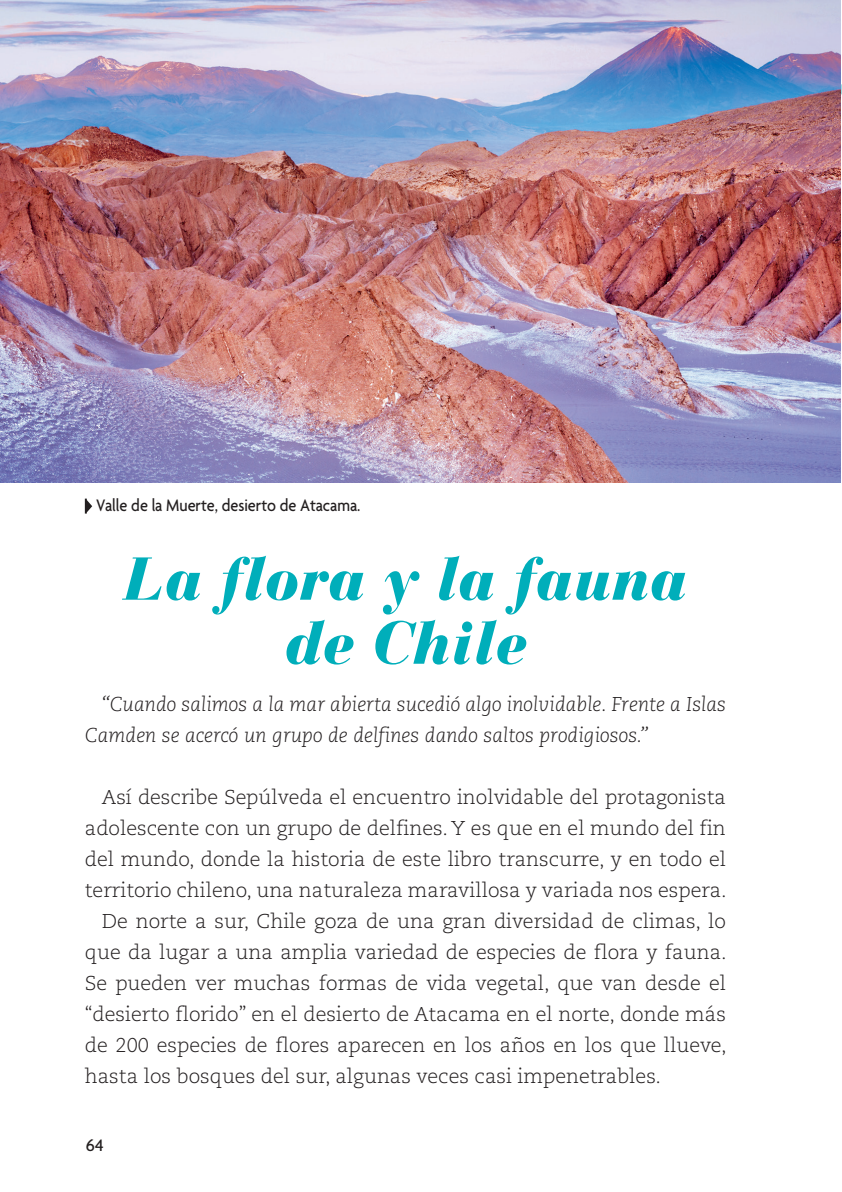
<style>
.page{position:relative;width:842px;height:1192px;background:#fff}
.page>*{position:absolute;margin:0;border:0;box-sizing:border-box;transform-origin:0 0}
.t1{font:italic 900 60px/64px "Bauer Bodoni Std";color:#00aeba;text-align:center;scale:.95 1}
.t2{font:300 20px "Caecilia LT Std";color:#231f20}
.t3{font:italic 300 20px/31px "Caecilia LT Std";color:#231f20}
.t4{font:500 18px "Agenda";color:#231f20;scale:.9 1}
.t5{font:500 18px "Agenda";color:#231f20}
</style>
<div class="page">
<img style="left:0;top:0;width:840px;height:482px">
<svg style="left:85px;top:498px;width:7px;height:15px"></svg>
<p class="t4" style="left:96px;top:494px;width:295px">Valle de la Muerte, desierto de Atacama.</p>
<h1 class="t1" style="left:123px;top:546px;width:595px">La flora y la fauna de Chile</h1>
<p class="t3" style="left:85px;top:689px;width:642px;text-indent:17px">“Cuando salimos a la mar abierta sucedió algo inolvidable. Frente a Islas<br>Camden se acercó un grupo de delfines dando saltos prodigiosos.”</p>
<p class="t2" style="left:102px;top:786px;width:625px">Así describe Sepúlveda el encuentro inolvidable del protagonista</p>
<p class="t2" style="left:85px;top:817px;width:642px">adolescente con un grupo de delfines. Y es que en el mundo del fin</p>
<p class="t2" style="left:85px;top:848px;width:642px">del mundo, donde la historia de este libro transcurre, y en todo el</p>
<p class="t2" style="left:85px;top:879px;width:643px">territorio chileno, una naturaleza maravillosa y variada nos espera.</p>
<p class="t2" style="left:102px;top:910px;width:625px">De norte a sur, Chile goza de una gran diversidad de climas, lo</p>
<p class="t2" style="left:85px;top:941px;width:643px">que da lugar a una amplia variedad de especies de flora y fauna.</p>
<p class="t2" style="left:85px;top:972px;width:642px">Se pueden ver muchas formas de vida vegetal, que van desde el</p>
<p class="t2" style="left:85px;top:1003px;width:642px">“desierto florido” en el desierto de Atacama en el norte, donde más</p>
<p class="t2" style="left:85px;top:1034px;width:643px">de 200 especies de flores aparecen en los años en los que llueve,</p>
<p class="t2" style="left:85px;top:1065px;width:577px">hasta los bosques del sur, algunas veces casi impenetrables.</p>
<p class="t5" style="left:86px;top:1133px;width:19px">64</p>
</div>
